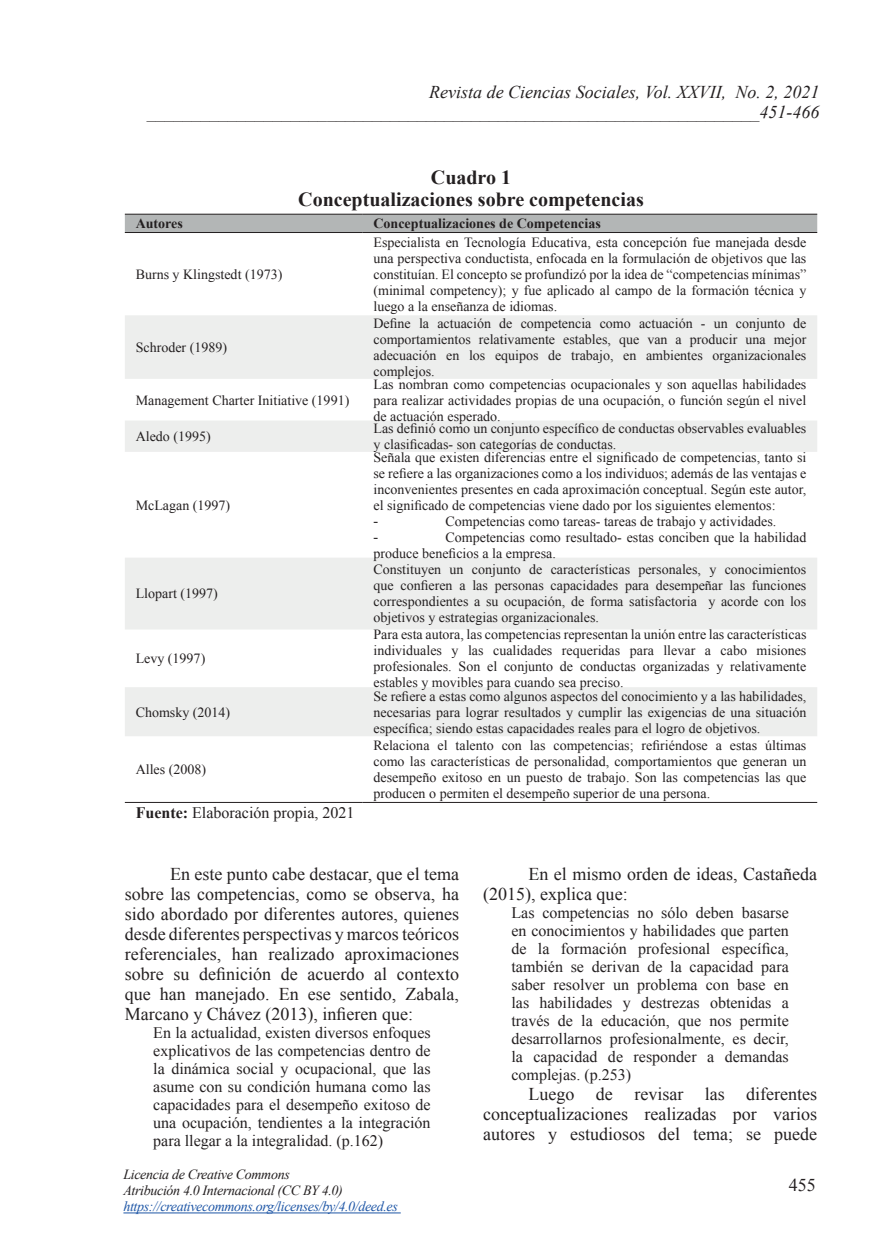
<style>
.page{position:relative;width:874px;height:1259px;background:#fff}
.page>*{position:absolute;margin:0;border:0;box-sizing:border-box;transform-origin:0 0}
.t1{font:700 20px/22px "Times New Roman";color:#231f20;text-align:center}
.t2{font:18px/20px "Times New Roman";color:#231f20;text-align:justify}
.t3{font:italic 18px/20px "Times New Roman";color:#231f20;text-align:right}
.t4{font:16px/18px "Times New Roman";color:#231f20;text-align:justify}
.t5{font:14px/16px "Times New Roman";color:#231f20;text-align:justify}
.t6{font:italic 14px/16px "Times New Roman";letter-spacing:-.025em;color:#231f20}
.t7{font:italic 14px "Times New Roman";letter-spacing:-.025em;color:#1e56a6}
.t8{font:700 14px "Times New Roman";color:#231f20}
.t9{font:14px "Arial";color:#231f20}
.s1{font-weight:700}
</style>
<div class="page">
<hr style="left:123px;top:1212px;width:277px;height:1px;background:#1e56a6">
<div style="left:125px;top:215px;width:691px;height:17px;background:#b3b6b6"></div>
<svg style="left:125px;top:315px;width:691px;height:421px;fill:#edeeed"></svg>
<hr style="left:125px;top:214px;width:237px;height:1px;background:#231f20">
<hr style="left:362px;top:214px;width:454px;height:1px;background:#231f20">
<hr style="left:125px;top:232px;width:237px;height:1px;background:#231f20">
<hr style="left:362px;top:232px;width:454px;height:1px;background:#231f20">
<hr style="left:125px;top:802px;width:237px;height:1px;background:#231f20">
<hr style="left:362px;top:802px;width:454px;height:1px;background:#231f20">
<p class="t3" style="left:147px;top:81px;width:673px">Revista de Ciencias Sociales, Vol. XXVII, No. 2, 2021 ____________________________________________________________________451-466</p>
<h1 class="t1" style="left:298px;top:165px;width:347px">Cuadro 1<br>Conceptualizaciones sobre competencias</h1>
<p class="t8" style="left:136px;top:214px;width:49px">Autores</p>
<p class="t8" style="left:373px;top:214px;width:229px">Conceptualizaciones de Competencias</p>
<p class="t5" style="left:136px;top:266px;width:148px">Burns y Klingstedt (1973)</p>
<p class="t5" style="left:373px;top:234px;width:434px">Especialista en Tecnología Educativa, esta concepción fue manejada desde una perspectiva conductista, enfocada en la formulación de objetivos que las constituían. El concepto se profundizó por la idea de “competencias mínimas” (minimal competency); y fue aplicado al campo de la formación técnica y luego a la enseñanza de idiomas.</p>
<p class="t5" style="left:373px;top:315px;width:434px">Define la actuación de competencia como actuación - un conjunto de comportamientos relativamente estables, que van a producir una mejor adecuación en los equipos de trabajo, en ambientes organizacionales complejos.</p>
<p class="t5" style="left:136px;top:339px;width:93px">Schroder (1989)</p>
<p class="t5" style="left:373px;top:376px;width:434px">Las nombran como competencias ocupacionales y son aquellas habilidades para realizar actividades propias de una ocupación, o función según el nivel de actuación esperado.</p>
<p class="t5" style="left:136px;top:392px;width:215px">Management Charter Initiative (1991)</p>
<p class="t5" style="left:136px;top:428px;width:77px">Aledo (1995)</p>
<p class="t5" style="left:373px;top:420px;width:434px">Las definió como un conjunto específico de conductas observables evaluables y clasificadas- son categorías de conductas.</p>
<p class="t5" style="left:373px;top:449px;width:434px">Señala que existen diferencias entre el significado de competencias, tanto si se refiere a las organizaciones como a los individuos; además de las ventajas e inconvenientes presentes en cada aproximación conceptual. Según este autor, el significado de competencias viene dado por los siguientes elementos:</p>
<p class="t9" style="left:373px;top:511px;width:6px">-</p>
<p class="t5" style="left:445px;top:513px;width:332px">Competencias como tareas- tareas de trabajo y actividades.</p>
<p class="t9" style="left:373px;top:527px;width:6px">-</p>
<p class="t5" style="left:136px;top:497px;width:96px">McLagan (1997)</p>
<p class="t5" style="left:373px;top:529px;width:434px;text-indent:72px">Competencias como resultado- estas conciben que la habilidad produce beneficios a la empresa.</p>
<p class="t5" style="left:136px;top:585px;width:84px">Llopart (1997)</p>
<p class="t5" style="left:136px;top:650px;width:71px">Levy (1997)</p>
<p class="t5" style="left:136px;top:703px;width:96px">Chomsky (2014)</p>
<p class="t5" style="left:136px;top:761px;width:72px">Alles (2008)</p>
<p class="t4" style="left:136px;top:804px;width:220px"><span class="s1">Fuente:</span> Elaboración propia, 2021</p>
<p class="t5" style="left:373px;top:561px;width:434px">Constituyen un conjunto de características personales, y conocimientos que confieren a las personas capacidades para desempeñar las funciones correspondientes a su ocupación, de forma satisfactoria y acorde con los objetivos y estrategias organizacionales.</p>
<p class="t5" style="left:373px;top:626px;width:434px">Para esta autora, las competencias representan la unión entre las características individuales y las cualidades requeridas para llevar a cabo misiones profesionales. Son el conjunto de conductas organizadas y relativamente estables y movibles para cuando sea preciso.</p>
<p class="t5" style="left:373px;top:687px;width:434px">Se refiere a estas como algunos aspectos del conocimiento y a las habilidades, necesarias para lograr resultados y cumplir las exigencias de una situación específica; siendo estas capacidades reales para el logro de objetivos.</p>
<p class="t5" style="left:373px;top:737px;width:434px">Relaciona el talento con las competencias; refiriéndose a estas últimas como las características de personalidad, comportamientos que generan un desempeño exitoso en un puesto de trabajo. Son las competencias las que producen o permiten el desempeño superior de una persona.</p>
<p class="t2" style="left:125px;top:864px;width:335px;text-indent:45px">En este punto cabe destacar, que el tema sobre las competencias, como se observa, ha sido abordado por diferentes autores, quienes desde diferentes perspectivas y marcos teóricos referenciales, han realizado aproximaciones sobre su definición de acuerdo al contexto que han manejado. En ese sentido, Zabala, Marcano y Chávez (2013), infieren que:</p>
<p class="t4" style="left:153px;top:1023px;width:279px">En la actualidad, existen diversos enfoques explicativos de las competencias dentro de la dinámica social y ocupacional, que las asume con su condición humana como las capacidades para el desempeño exitoso de una ocupación, tendientes a la integración para llegar a la integralidad. (p.162)</p>
<p class="t6" style="left:123px;top:1166px;width:221px">Licencia de Creative Commons<br>Atribución 4.0 Internacional (CC BY 4.0)</p>
<p class="t7" style="left:123px;top:1197px;width:276px">https://creativecommons.org/licenses/by/4.0/deed.es</p>
<p class="t2" style="left:483px;top:864px;width:335px;text-indent:45px">En el mismo orden de ideas, Castañeda (2015), explica que:</p>
<p class="t4" style="left:511px;top:903px;width:279px">Las competencias no sólo deben basarse en conocimientos y habilidades que parten de la formación profesional específica, también se derivan de la capacidad para saber resolver un problema con base en las habilidades y destrezas obtenidas a través de la educación, que nos permite desarrollarnos profesionalmente, es decir, la capacidad de responder a demandas complejas. (p.253)</p>
<p class="t2" style="left:483px;top:1084px;width:335px;text-indent:45px">Luego de revisar las diferentes conceptualizaciones realizadas por varios autores y estudiosos del tema; se puede</p>
<p class="t2" style="left:788px;top:1175px;width:28px">455</p>
</div>
